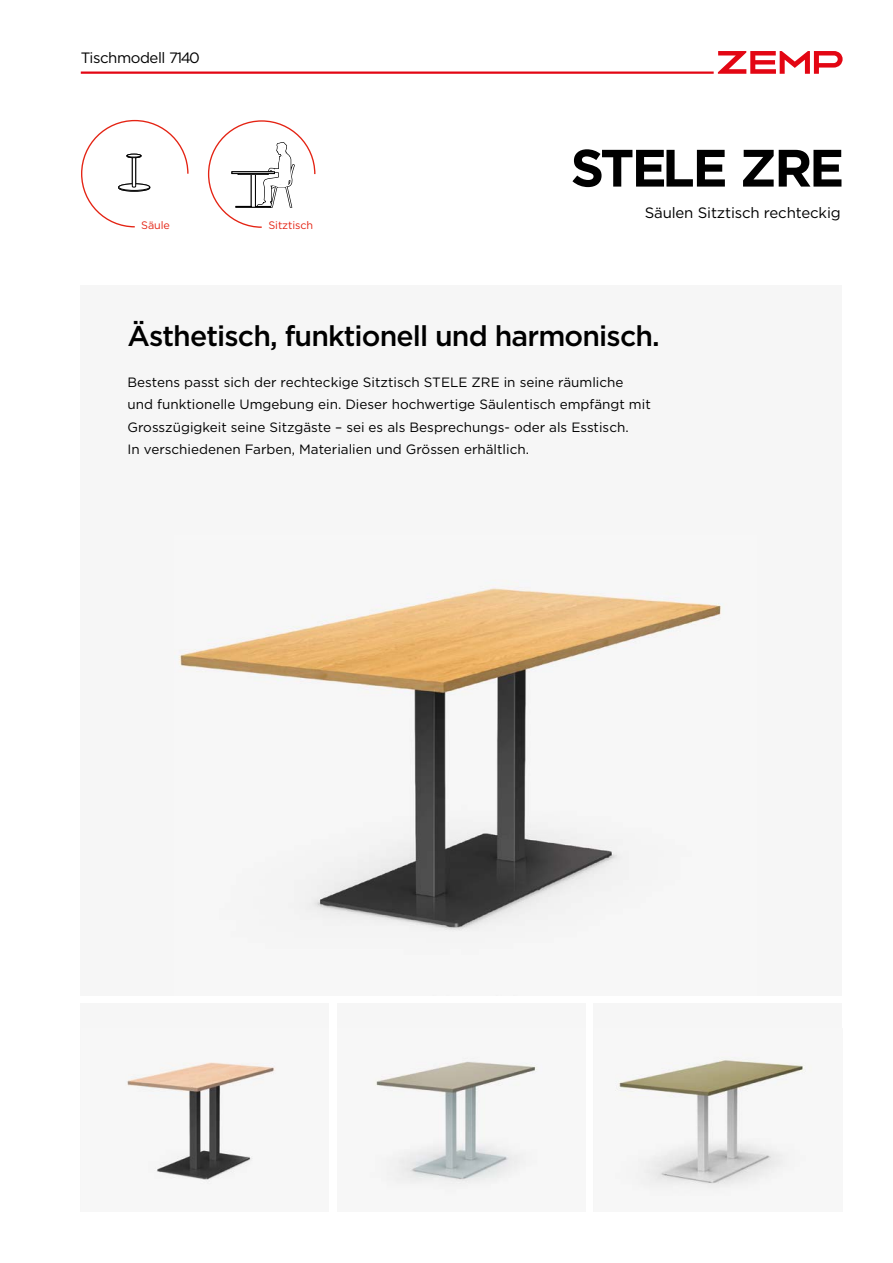
<style>
.page{position:relative;width:893px;height:1263px;background:#fff}
.page>*{position:absolute;margin:0;border:0;box-sizing:border-box;transform-origin:0 0}
.t1{font:700 52.5px "Gotham";letter-spacing:-.055em;color:#000}
.t2{font:500 28.5px "Gotham";letter-spacing:-.03em;color:#000}
.t3{font:15px "Gotham";letter-spacing:-.01em;color:#000}
.t4{font:15px "Gotham";letter-spacing:-.03em;color:#000}
.t5{font:13.5px/22.5px "Gotham";color:#000}
.t6{font:10.8px "Gotham";letter-spacing:-.01em;color:#e42313}
.s1{color:#fff}
</style>
<div class="page">
<hr style="left:81px;top:72px;width:633px;height:2px;background:#e30613">
<svg style="left:718px;top:51px;width:125px;height:23px"></svg>
<div style="left:81px;top:285px;width:761px;height:710px;background:#f6f6f6"></div>
<svg style="left:81px;top:119px;width:108px;height:109px"></svg>
<div style="left:127px;top:154px;width:14px;height:3px;border:1px solid #000;border-radius:50%"></div>
<svg style="left:207px;top:120px;width:109px;height:108px"></svg>
<div style="left:232px;top:172px;width:43px;height:2px;border:1px solid #000"></div>
<div style="left:81px;top:1003px;width:248px;height:209px;background:#f6f6f6"></div>
<div style="left:337px;top:1003px;width:248px;height:209px;background:#f6f6f6"></div>
<div style="left:594px;top:1003px;width:248px;height:209px;background:#f6f6f6"></div>
<img style="left:179px;top:588px;width:542px;height:342px">
<img style="left:376px;top:1062px;width:159px;height:119px">
<img style="left:127px;top:1062px;width:148px;height:118px">
<img style="left:619px;top:1060px;width:184px;height:125px">
<p class="t4" style="left:81px;top:48px;width:120px">Tischmodell 7140</p>
<p class="t6" style="left:141px;top:218px;width:30px">Säule</p>
<p class="t6" style="left:268px;top:218px;width:46px">Sitztisch</p>
<h1 class="t1" style="left:571px;top:133px;width:268px">Stele ZRE</h1>
<p class="t3" style="left:645px;top:203px;width:201px">Säulen Sitztisch rechteckig<span class="s1">i</span></p>
<h2 class="t2" style="left:128px;top:317px;width:534px">Ästhetisch, funktionell und harmonisch.</h2>
<p class="t5" style="left:128px;top:370px;width:525px">Bestens passt sich der rechteckige Sitztisch STELE ZRE in seine räumliche und funktionelle Umgebung ein. Dieser hochwertige Säulentisch empfängt mit Grosszügigkeit seine Sitzgäste – sei es als Besprechungs- oder als Esstisch.<br>In verschiedenen Farben, Materialien und Grössen erhältlich.</p>
</div>
